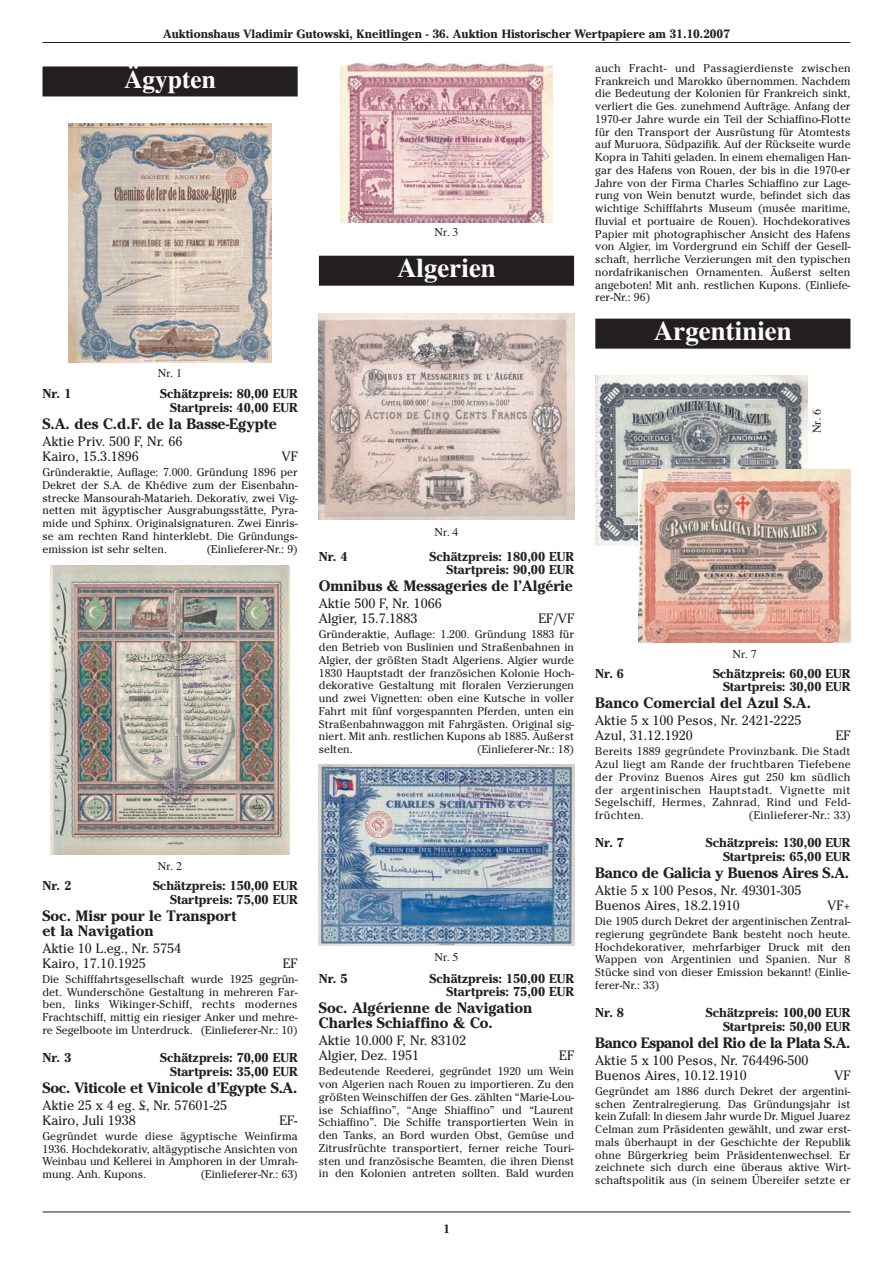
<style>
.page{position:relative;width:893px;height:1263px;background:#fff}
.page>*{position:absolute;margin:0;border:0;box-sizing:border-box;transform-origin:0 0}
.t1{font:700 27px "Times";color:#fff}
.t2{font:700 25.5px "Times";color:#fff}
.t3{font:700 15px/15px "Cheltenham";color:#231f20}
.t4{font:700 15px "Cheltenham";letter-spacing:-.03em;color:#231f20}
.t5{font:13.5px/15px "Cheltenham";color:#231f20}
.t6{font:700 12.75px/13.5px "Cheltenham";color:#231f20;text-align:right}
.t7{font:700 12px "Cheltenham";color:#231f20}
.t8{font:12px "Times";color:#231f20}
.t9{font:11.25px/12.8px "Cheltenham";color:#231f20;text-align:justify}
.t10{font:11.25px "Cheltenham";letter-spacing:.02em;color:#231f20}
</style>
<div class="page">
<div style="left:43px;top:66px;width:255px;height:30px;background:#231f20"></div>
<div style="left:319px;top:256px;width:255px;height:30px;background:#231f20"></div>
<div style="left:595px;top:319px;width:255px;height:30px;background:#231f20"></div>
<hr style="left:43px;top:42px;width:807px;height:1px;background:#231f20">
<hr style="left:43px;top:1211px;width:807px;height:1px;background:#231f20">
<img style="left:69px;top:123px;width:202px;height:239px">
<img style="left:51px;top:566px;width:238px;height:288px">
<img style="left:340px;top:64px;width:213px;height:159px">
<img style="left:319px;top:313px;width:255px;height:206px">
<img style="left:319px;top:765px;width:255px;height:181px">
<img style="left:595px;top:375px;width:213px;height:170px">
<img style="left:639px;top:469px;width:211px;height:174px">
<p class="t7" style="left:163px;top:27px;width:568px">Auktionshaus Vladimir Gutowski, Kneitlingen - 36. Auktion Historischer Wertpapiere am 31.10.2007</p>
<h2 class="t2" style="left:124px;top:64px;width:94px">Ägypten</h2>
<p class="t8" style="left:158px;top:366px;width:26px">Nr. 1</p>
<p class="t6" style="left:43px;top:387px;width:30px">Nr. 1</p>
<p class="t6" style="left:160px;top:387px;width:139px">Schätzpreis: 80,00 EUR<br>Startpreis: 40,00 EUR</p>
<h3 class="t3" style="left:43px;top:416px;width:236px">S.A. des C.d.F. de la Basse-Egypte</h3>
<p class="t5" style="left:43px;top:434px;width:141px">Aktie Priv. 500 F, Nr. 66<br>Kairo, 15.3.1896</p>
<p class="t5" style="left:282px;top:449px;width:17px">VF</p>
<p class="t9" style="left:43px;top:466px;width:257px">Gründeraktie, Auflage: 7.000. Gründung 1896 per Dekret der S.A. de Khédive zum der Eisenbahn&shy;strecke Mansourah-Matarieh. Dekorativ, zwei Vig&shy;netten mit ägyptischer Ausgrabungsstätte, Pyra&shy;mide und Sphinx. Originalsignaturen. Zwei Einris&shy;se am rechten Rand hinterklebt. Die Gründungs&shy;emission ist sehr selten.</p>
<p class="t9" style="left:207px;top:542px;width:93px">(Einlieferer-Nr.: 9)</p>
<p class="t8" style="left:158px;top:859px;width:26px">Nr. 2</p>
<p class="t6" style="left:43px;top:879px;width:30px">Nr. 2</p>
<p class="t6" style="left:153px;top:879px;width:146px">Schätzpreis: 150,00 EUR<br>Startpreis: 75,00 EUR</p>
<h3 class="t3" style="left:43px;top:908px;width:196px">Soc. Misr pour le Transport et la Navigation</h3>
<p class="t5" style="left:43px;top:941px;width:140px">Aktie 10 L.eg., Nr. 5754<br>Kairo, 17.10.1925</p>
<p class="t5" style="left:283px;top:956px;width:16px">EF</p>
<p class="t9" style="left:43px;top:972px;width:257px">Die Schifffahrtsgesellschaft wurde 1925 gegrün&shy;det. Wunderschöne Gestaltung in mehreren Far&shy;ben, links Wikinger-Schiff, rechts modernes Frachtschiff, mittig ein riesiger Anker und mehre&shy;re Segelboote im Unterdruck. (Einlieferer-Nr.: 10)</p>
<p class="t6" style="left:43px;top:1051px;width:30px">Nr. 3</p>
<p class="t6" style="left:160px;top:1051px;width:139px">Schätzpreis: 70,00 EUR<br>Startpreis: 35,00 EUR</p>
<h3 class="t3" style="left:43px;top:1080px;width:256px">Soc. Viticole et Vinicole d’Egypte S.A.</h3>
<p class="t5" style="left:43px;top:1098px;width:186px">Aktie 25 x 4 eg. £, Nr. 57601-25<br>Kairo, Juli 1938</p>
<p class="t5" style="left:279px;top:1113px;width:20px">EF-</p>
<p class="t9" style="left:43px;top:1129px;width:257px">Gegründet wurde diese ägyptische Weinfirma 1936. Hochdekorativ, altägyptische Ansichten von Weinbau und Kellerei in Amphoren in der Umrah&shy;mung. Anh. Kupons.</p>
<p class="t9" style="left:201px;top:1168px;width:98px">(Einlieferer-Nr.: 63)</p>
<p class="t8" style="left:434px;top:225px;width:26px">Nr. 3</p>
<h1 class="t1" style="left:397px;top:252px;width:100px">Algerien</h1>
<p class="t9" style="left:595px;top:62px;width:257px">auch Fracht- und Passagierdienste zwischen Frankreich und Marokko übernommen. Nachdem die Bedeutung der Kolonien für Frankreich sinkt, verliert die Ges. zunehmend Aufträge. Anfang der 1970-er Jahre wurde ein Teil der Schiaffino-Flotte für den Transport der Ausrüstung für Atomtests auf Muruora, Südpazifik. Auf der Rückseite wurde Kopra in Tahiti geladen. In einem ehemaligen Han&shy;gar des Hafens von Rouen, der bis in die 1970-er Jahre von der Firma Charles Schiaffino zur Lage&shy;rung von Wein benutzt wurde, befindet sich das wichtige Schifffahrts Museum (musée maritime, fluvial et portuaire de Rouen). Hochdekoratives Papier mit photographischer Ansicht des Hafens von Algier, im Vordergrund ein Schiff der Gesell&shy;schaft, herrliche Verzierungen mit den typischen nordafrikanischen Ornamenten. Äußerst selten angeboten! Mit anh. restlichen Kupons. (Einliefe&shy;rer-Nr.: 96)</p>
<h1 class="t1" style="left:654px;top:315px;width:139px">Argentinien</h1>
<p class="t8" style="left:809px;top:433px;width:26px;rotate:-90deg">Nr. 6</p>
<p class="t8" style="left:434px;top:525px;width:26px">Nr. 4</p>
<p class="t6" style="left:319px;top:549px;width:30px">Nr. 4</p>
<p class="t6" style="left:429px;top:549px;width:146px">Schätzpreis: 180,00 EUR<br>Startpreis: 90,00 EUR</p>
<h3 class="t3" style="left:319px;top:579px;width:256px">Omnibus &amp; Messageries de l’Algérie</h3>
<p class="t5" style="left:319px;top:596px;width:124px">Aktie 500 F, Nr. 1066<br>Algier, 15.7.1883</p>
<p class="t5" style="left:538px;top:611px;width:37px">EF/VF</p>
<p class="t9" style="left:319px;top:628px;width:257px">Gründeraktie, Auflage: 1.200. Gründung 1883 für den Betrieb von Buslinien und Straßenbahnen in Algier, der größten Stadt Algeriens. Algier wurde 1830 Hauptstadt der französichen Kolonie Hoch&shy;dekorative Gestaltung mit floralen Verzierungen und zwei Vignetten: oben eine Kutsche in voller Fahrt mit fünf vorgespannten Pferden, unten ein Straßenbahnwaggon mit Fahrgästen. Original sig&shy;niert. Mit anh. restlichen Kupons ab 1885. Äußerst selten.</p>
<p class="t9" style="left:477px;top:743px;width:98px">(Einlieferer-Nr.: 18)</p>
<p class="t8" style="left:434px;top:950px;width:26px">Nr. 5</p>
<p class="t6" style="left:319px;top:971px;width:30px">Nr. 5</p>
<p class="t6" style="left:429px;top:971px;width:146px">Schätzpreis: 150,00 EUR<br>Startpreis: 75,00 EUR</p>
<h3 class="t3" style="left:319px;top:1000px;width:215px">Soc. Algérienne de Navigation<br>Charles Schiaffino &amp; Co.</h3>
<p class="t5" style="left:319px;top:1033px;width:149px">Aktie 10.000 F, Nr. 83102<br>Algier, Dez. 1951</p>
<p class="t5" style="left:559px;top:1048px;width:16px">EF</p>
<p class="t9" style="left:319px;top:1065px;width:257px">Bedeutende Reederei, gegründet 1920 um Wein von Algerien nach Rouen zu importieren. Zu den größten Weinschiffen der Ges. zählten “Marie-Lou&shy;ise Schiaffino”, “Ange Shiaffino” und “Laurent Schiaffino”. Die Schiffe transportierten Wein in den Tanks, an Bord wurden Obst, Gemüse und Zitrusfrüchte transportiert, ferner reiche Touri&shy;sten und französische Beamten, die ihren Dienst in den Kolonien antreten sollten. Bald wurden</p>
<p class="t7" style="left:443px;top:1222px;width:8px">1</p>
<p class="t8" style="left:732px;top:647px;width:26px">Nr. 7</p>
<p class="t6" style="left:595px;top:666px;width:30px">Nr. 6</p>
<p class="t6" style="left:713px;top:666px;width:139px">Schätzpreis: 60,00 EUR<br>Startpreis: 30,00 EUR</p>
<h3 class="t3" style="left:595px;top:696px;width:217px">Banco Comercial del Azul S.A.</h3>
<p class="t5" style="left:595px;top:713px;width:208px">Aktie 5 x 100 Pesos, Nr. 2421-2225<br>Azul, 31.12.1920</p>
<p class="t5" style="left:836px;top:728px;width:16px">EF</p>
<p class="t9" style="left:595px;top:745px;width:257px">Bereits 1889 gegründete Provinzbank. Die Stadt Azul liegt am Rande der fruchtbaren Tiefebene der Provinz Buenos Aires gut 250 km südlich der argentinischen Hauptstadt. Vignette mit Segelschiff, Hermes, Zahnrad, Rind und Feld&shy;früchten.</p>
<p class="t10" style="left:749px;top:808px;width:103px">(Einlieferer-Nr.: 33)</p>
<p class="t6" style="left:595px;top:836px;width:30px">Nr. 7</p>
<p class="t6" style="left:706px;top:836px;width:146px">Schätzpreis: 130,00 EUR<br>Startpreis: 65,00 EUR</p>
<h3 class="t3" style="left:595px;top:865px;width:255px">Banco de Galicia y Buenos Aires S.A.</h3>
<p class="t5" style="left:595px;top:883px;width:208px">Aktie 5 x 100 Pesos, Nr. 49301-305<br>Buenos Aires, 18.2.1910</p>
<p class="t5" style="left:827px;top:898px;width:24px">VF+</p>
<p class="t9" style="left:595px;top:915px;width:257px">Die 1905 durch Dekret der argentinischen Zentral&shy;regierung gegründete Bank besteht noch heute.<br>Hochdekorativer, mehrfarbiger Druck mit den Wappen von Argentinien und Spanien. Nur 8<br>Stücke sind von dieser Emission bekannt! (Einlie&shy;ferer-Nr.: 33)</p>
<p class="t6" style="left:595px;top:1006px;width:30px">Nr. 8</p>
<p class="t6" style="left:706px;top:1006px;width:146px">Schätzpreis: 100,00 EUR<br>Startpreis: 50,00 EUR</p>
<h3 class="t4" style="left:595px;top:1034px;width:256px">Banco Espanol del Rio de la Plata S.A.</h3>
<p class="t5" style="left:595px;top:1053px;width:215px">Aktie 5 x 100 Pesos, Nr. 764496-500<br>Buenos Aires, 10.12.1910</p>
<p class="t5" style="left:835px;top:1068px;width:17px">VF</p>
<p class="t9" style="left:595px;top:1084px;width:257px">Gegründet am 1886 durch Dekret der argentini&shy;schen Zentralregierung. Das Gründungsjahr ist kein Zufall: In diesem Jahr wurde Dr. Miguel Juarez Celman zum Präsidenten gewählt, und zwar erst&shy;mals überhaupt in der Geschichte der Republik ohne Bürgerkrieg beim Präsidentenwechsel. Er zeichnete sich durch eine überaus aktive Wirt&shy;schaftspolitik aus (in seinem Übereifer setzte er</p>
</div>
